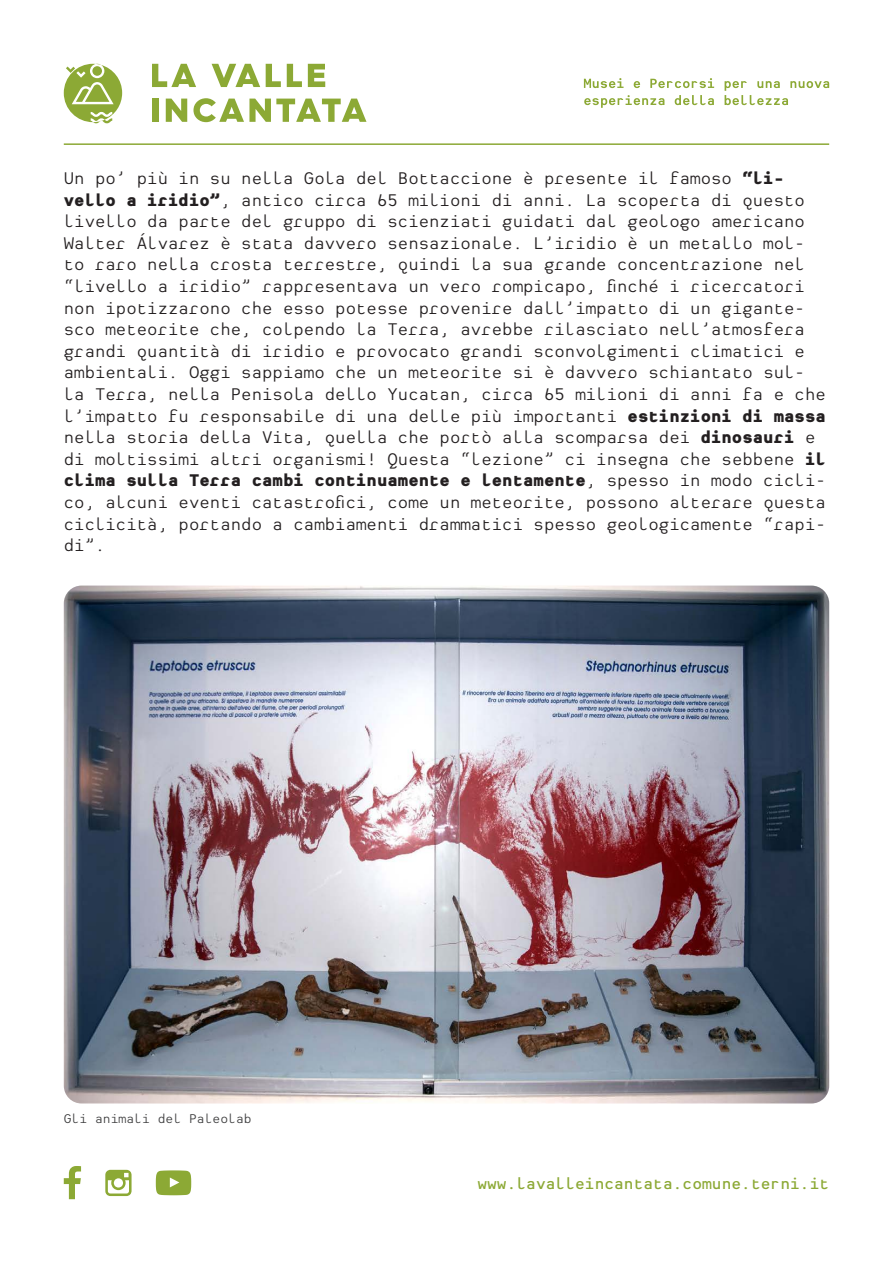
<style>
.page{position:relative;width:893px;height:1263px;background:#fff}
.page>*{position:absolute;margin:0;border:0;box-sizing:border-box;transform-origin:0 0}
.t1{font:18px/21.6px "Heimat Mono";color:#231f20}
.t2{font:600 16.8px "Heimat Mono";color:#8ca935}
.t3{font:13.5px "Heimat Mono";color:#3e3e3f}
.s1{font-weight:800}
</style>
<div class="page">
<svg style="left:152px;top:64px;width:44px;height:23px"></svg>
<svg style="left:212px;top:64px;width:48px;height:23px"></svg>
<svg style="left:266px;top:64px;width:15px;height:23px"></svg>
<svg style="left:287px;top:64px;width:15px;height:23px"></svg>
<svg style="left:308px;top:64px;width:17px;height:23px"></svg>
<div style="left:152px;top:99px;width:6px;height:23px;background:#8ca935"></div>
<svg style="left:166px;top:99px;width:21px;height:23px"></svg>
<svg style="left:193px;top:98px;width:173px;height:24px"></svg>
<svg style="left:584px;top:78px;width:245px;height:30px"></svg>
<hr style="left:64px;top:143px;width:765px;height:2px;background:#8ca935">
<svg style="left:64px;top:1166px;width:17px;height:33px"></svg>
<svg style="left:156px;top:1170px;width:35px;height:25px"></svg>
<svg style="left:105px;top:1170px;width:27px;height:26px"></svg>
<svg style="left:64px;top:64px;width:58px;height:59px"></svg>
<img style="left:64px;top:585px;width:765px;height:518px">
<p class="t1" style="left:64px;top:167px;width:764px">Un po’ più in su nella Gola del Bottaccione è presente il famoso <span class="s1">“li&shy;vello a iridio”</span>, antico circa 65 milioni di anni. La scoperta di questo livello da parte del gruppo di scienziati guidati dal geologo americano Walter Álvarez è stata davvero sensazionale. L’iridio è un metallo mol&shy;to raro nella crosta terrestre, quindi la sua grande concentrazione nel “livello a iridio” rappresentava un vero rompicapo, finché i ricercatori non ipotizzarono che esso potesse provenire dall’impatto di un gigante&shy;sco meteorite che, colpendo la Terra, avrebbe rilasciato nell’atmosfera grandi quantità di iridio e provocato grandi sconvolgimenti climatici e ambientali. Oggi sappiamo che un meteorite si è davvero schiantato sul&shy;la Terra, nella Penisola dello Yucatan, circa 65 milioni di anni fa e che l’impatto fu responsabile di una delle più importanti <span class="s1">estinzioni di massa </span>nella storia della Vita, quella che portò alla scomparsa dei <span class="s1">dinosauri</span> e di moltissimi altri organismi! Questa “lezione” ci insegna che sebbene <span class="s1">il clima sulla Terra cambi continuamente e lentamente</span>, spesso in modo cicli&shy;co, alcuni eventi catastrofici, come un meteorite, possono alterare questa ciclicità, portando a cambiamenti drammatici spesso geologicamente “rapi&shy;di”.</p>
<p class="t3" style="left:64px;top:1111px;width:189px">Gli animali del Paleolab</p>
<p class="t2" style="left:477px;top:1173px;width:353px">www.lavalleincantata.comune.terni.it</p>
</div>
